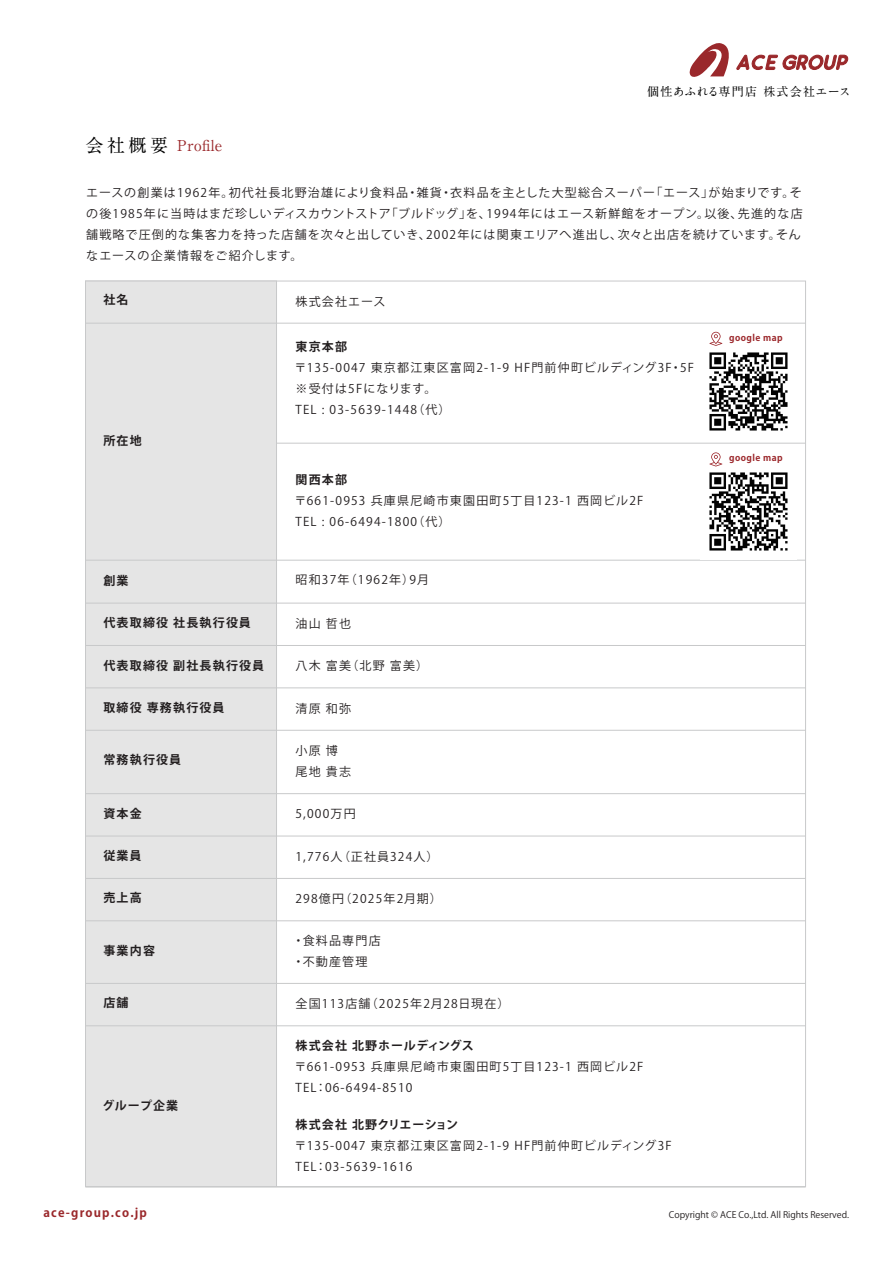
<style>
.page{position:relative;width:893px;height:1263px;background:#fff}
.page>*{position:absolute;margin:0;border:0;box-sizing:border-box;transform-origin:0 0}
.t1{font:700 15px "A1 Mincho Std";letter-spacing:.025em;color:#9a282b}
.t2{font:12px/21px "Koz Go Pr 6 N";letter-spacing:.1em;color:#231f20}
.t3{font:700 12px "Koz Go Pr 6 N";letter-spacing:.1em;color:#231f20}
.t4{font:700 12px "A1 Mincho Std";letter-spacing:.035em;color:#030303}
.t5{font:700 12px "Koz Go Pr 6 N";letter-spacing:.1em;color:#9a282b}
.t6{font:700 12px "Koz Go Pr 6 N";letter-spacing:.07em;color:#231f20}
.t7{font:700 12px "Koz Go Pr 6 N";letter-spacing:.03em;color:#231f20}
.t8{font:9px "Koz Go Pr 6 N";color:#231f20}
.t9{font:700 9px "Koz Go Pro";letter-spacing:.05em;color:#9c282c}
.s1{font-size:18px;color:#030303}
</style>
<div class="page">
<svg style="left:689px;top:43px;width:160px;height:34px"></svg>
<div style="left:86px;top:280px;width:191px;height:907px;background:#e5e5e5"></div>
<hr style="left:86px;top:603px;width:720px;height:1px;background:#c8c9ca">
<hr style="left:86px;top:730px;width:720px;height:1px;background:#c8c9ca">
<hr style="left:86px;top:645px;width:720px;height:1px;background:#c8c9ca">
<hr style="left:86px;top:687px;width:720px;height:1px;background:#c8c9ca">
<hr style="left:86px;top:793px;width:720px;height:1px;background:#c8c9ca">
<hr style="left:86px;top:836px;width:720px;height:1px;background:#c8c9ca">
<hr style="left:86px;top:878px;width:720px;height:1px;background:#c8c9ca">
<hr style="left:86px;top:920px;width:720px;height:1px;background:#c8c9ca">
<hr style="left:86px;top:983px;width:720px;height:1px;background:#c8c9ca">
<hr style="left:86px;top:1025px;width:720px;height:1px;background:#c8c9ca">
<hr style="left:86px;top:1186px;width:720px;height:1px;background:#c8c9ca">
<hr style="left:276px;top:281px;width:1px;height:906px;background:#c8c9ca">
<hr style="left:86px;top:323px;width:720px;height:1px;background:#c8c9ca">
<hr style="left:277px;top:443px;width:529px;height:1px;background:#c8c9ca">
<hr style="left:86px;top:560px;width:720px;height:1px;background:#c8c9ca">
<img style="left:709px;top:343px;width:79px;height:88px">
<img style="left:709px;top:464px;width:79px;height:87px">
<svg style="left:709px;top:452px;width:13px;height:14px"></svg>
<svg style="left:709px;top:332px;width:13px;height:14px"></svg>
<p class="t1" style="left:85px;top:133px;width:139px"><span class="s1">会社概要</span> Profile</p>
<p class="t4" style="left:647px;top:81px;width:205px">個性あふれる専門店 株式会社エース</p>
<p class="t2" style="left:86px;top:182px;width:718px">エースの創業は1962年。初代社長北野治雄により食料品・雑貨・衣料品を主とした大型総合スーパー「エース」が始まりです。その後1985年に当時はまだ珍しいディスカウントストア「ブルドッグ」を、1994年にはエース新鮮館をオープン。以後、先進的な店舗戦略で圧倒的な集客力を持った店舗を次々と出していき、2002年には関東エリアへ進出し、次々と出店を続けています。そんなエースの企業情報をご紹介します。</p>
<p class="t3" style="left:103px;top:293px;width:27px">社名</p>
<p class="t2" style="left:295px;top:291px;width:91px">株式会社エース</p>
<p class="t3" style="left:103px;top:434px;width:40px">所在地</p>
<p class="t3" style="left:295px;top:340px;width:53px">東京本部</p>
<p class="t2" style="left:295px;top:358px;width:401px">〒135-0047 東京都江東区富岡2-1-9 HF門前仲町ビルディング3F・5F ※受付は5Fになります。<br>TEL : 03-5639-1448（代）</p>
<p class="t3" style="left:295px;top:473px;width:53px">関西本部</p>
<p class="t2" style="left:295px;top:491px;width:350px">〒661-0953 兵庫県尼崎市東園田町5丁目123-1 西岡ビル2F<br>TEL : 06-6494-1800（代）</p>
<p class="t3" style="left:103px;top:574px;width:27px">創業</p>
<p class="t2" style="left:295px;top:570px;width:135px">昭和37年（1962年）9月</p>
<p class="t3" style="left:103px;top:616px;width:149px">代表取締役 社長執行役員</p>
<p class="t2" style="left:295px;top:613px;width:57px">油山 哲也</p>
<p class="t3" style="left:103px;top:658px;width:162px">代表取締役 副社長執行役員</p>
<p class="t2" style="left:295px;top:656px;width:134px">八木 富美（北野 富美）</p>
<p class="t3" style="left:103px;top:701px;width:123px">取締役 専務執行役員</p>
<p class="t2" style="left:295px;top:698px;width:57px">清原 和弥</p>
<p class="t3" style="left:103px;top:753px;width:79px">常務執行役員</p>
<p class="t2" style="left:295px;top:740px;width:57px">小原 博尾地 貴志</p>
<p class="t3" style="left:103px;top:806px;width:40px">資本金</p>
<p class="t2" style="left:295px;top:804px;width:62px">5,000万円</p>
<p class="t3" style="left:103px;top:849px;width:40px">従業員</p>
<p class="t2" style="left:295px;top:846px;width:145px">1,776人（正社員324人）</p>
<p class="t3" style="left:103px;top:891px;width:40px">売上高</p>
<p class="t2" style="left:295px;top:889px;width:148px">298億円（2025年2月期）</p>
<p class="t3" style="left:103px;top:944px;width:53px">事業内容</p>
<p class="t2" style="left:292px;top:930px;width:90px">・食料品専門店・不動産管理</p>
<p class="t3" style="left:103px;top:996px;width:27px">店舗</p>
<p class="t2" style="left:295px;top:993px;width:215px">全国113店舗（2025年2月28日現在）</p>
<p class="t3" style="left:102px;top:1099px;width:77px">グループ企業</p>
<p class="t6" style="left:295px;top:1039px;width:180px">株式会社 北野ホールディングス</p>
<p class="t2" style="left:295px;top:1056px;width:350px">〒661-0953 兵庫県尼崎市東園田町5丁目123-1 西岡ビル2F<br>TEL：06-6494-8510</p>
<p class="t7" style="left:295px;top:1118px;width:164px">株式会社 北野クリエーション</p>
<p class="t2" style="left:295px;top:1135px;width:379px">〒135-0047 東京都江東区富岡2-1-9 HF門前仲町ビルディング3F<br>TEL：03-5639-1616</p>
<p class="t9" style="left:729px;top:332px;width:55px">google map</p>
<p class="t9" style="left:729px;top:452px;width:55px">google map</p>
<p class="t5" style="left:43px;top:1205px;width:105px">ace-group.co.jp</p>
<p class="t8" style="left:669px;top:1210px;width:182px">Copyright © ACE Co.,Ltd. All Rights Reserved.</p>
</div>
